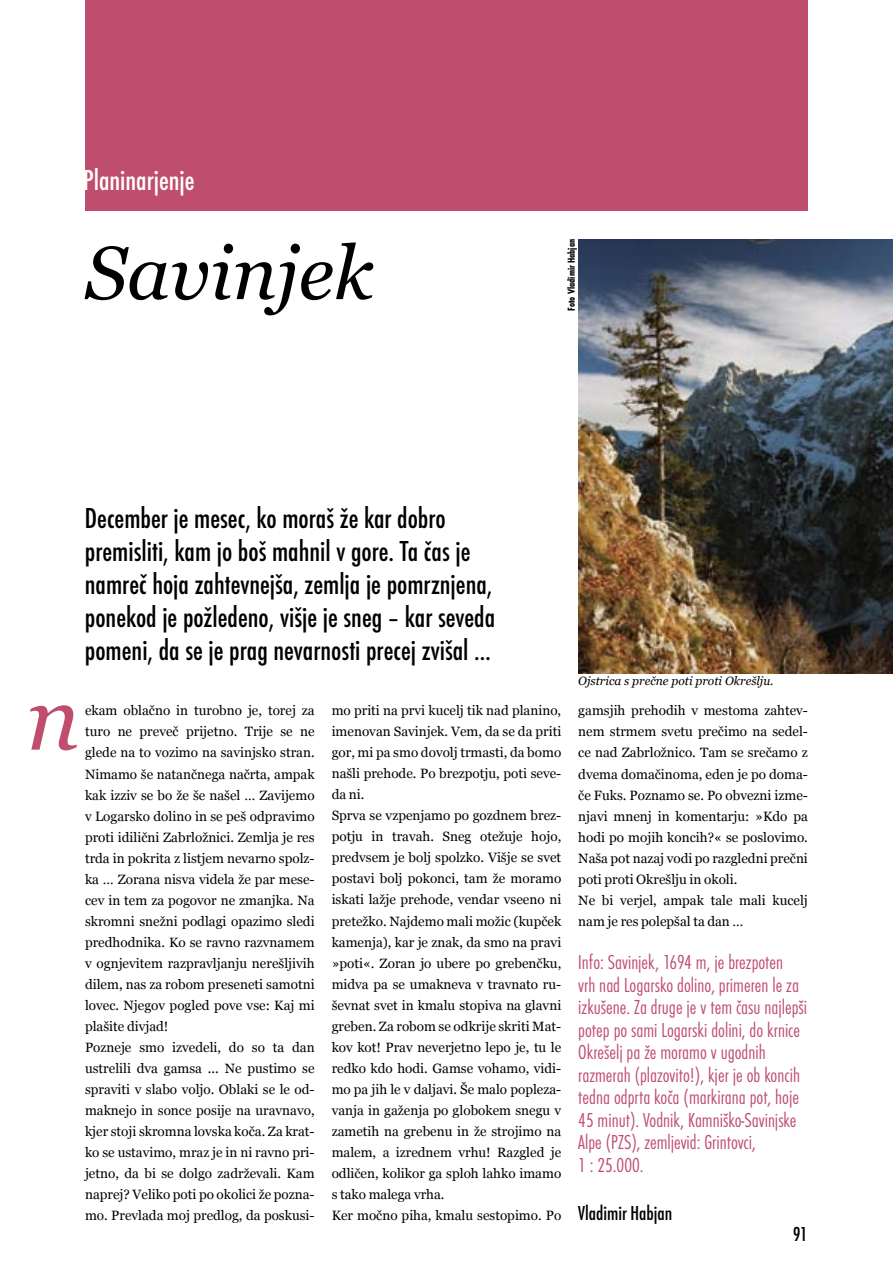
<style>
.page{position:relative;width:893px;height:1263px;background:#fff}
.page>*{position:absolute;margin:0;border:0;box-sizing:border-box;transform-origin:0 0}
.t1{font:italic 90px "Georgia";color:#bf4d6e}
.t2{font:italic 75px "Georgia";color:#000}
.t3{font:500 condensed 30px/33px "Futura TEE";color:#000}
.t4{font:500 condensed 30px "Futura TEE";color:#fff}
.t5{font:21px/22.5px "Futura TEE Ligh Cond";color:#bf4d6e}
.t6{font:500 condensed 21px "Futura TEE";color:#000}
.t7{font:13.5px/21px "Georgia";color:#000}
.t8{font:italic 12px "Georgia";color:#000}
.t9{font:700 condensed 10.5px "Futura TEE";color:#000}
</style>
<div class="page">
<div style="left:85px;top:0;width:723px;height:211px;background:#bf4d6e"></div>
<img style="left:578px;top:239px;width:315px;height:434px">
<h3 class="t4" style="left:83px;top:163px;width:113px">Planinarjenje</h3>
<h2 class="t2" style="left:85px;top:231px;width:290px">Savinjek</h2>
<p class="t9" style="left:565px;top:311px;width:73px;rotate:-90deg">Foto Vladimir Habjan</p>
<h3 class="t3" style="left:85px;top:502px;width:412px">December je mesec, ko moraš že kar dobro premisliti, kam jo boš mahnil v gore. Ta čas je namreč hoja zahtevnejša, zemlja je pomrznjena, ponekod je požledeno, višje je sneg – kar seveda pomeni, da se je prag nevarnosti precej zvišal …</h3>
<p class="t7" style="left:85px;top:700px;width:231px">ekam oblačno in turobno je, torej za turo ne preveč prijetno. Trije se ne glede na to vozimo na savinjsko stran.<br>Nimamo še natančnega načrta, ampak kak izziv se bo že še našel … Zavijemo v Logarsko dolino in se peš odpravimo proti idilični Zabrložnici. Zemlja je res trda in pokrita z listjem nevarno spolz&shy;ka … Zorana nisva videla že par mese&shy;cev in tem za pogovor ne zmanjka. Na skromni snežni podlagi opazimo sledi predhodnika. Ko se ravno razvnamem v ognjevitem razpravljanju nerešljivih dilem, nas za robom preseneti samotni lovec. Njegov pogled pove vse: Kaj mi plašite divjad!<br>Pozneje smo izvedeli, do so ta dan ustrelili dva gamsa ... Ne pustimo se spraviti v slabo voljo. Oblaki se le od&shy;maknejo in sonce posije na uravnavo, kjer stoji skromna lovska koča. Za krat&shy;ko se ustavimo, mraz je in ni ravno pri&shy;jetno, da bi se dolgo zadrževali. Kam naprej? Veliko poti po okolici že pozna&shy;mo. Prevlada moj predlog, da poskusi-</p>
<p class="t7" style="left:332px;top:700px;width:231px">mo priti na prvi kucelj tik nad planino, imenovan Savinjek. Vem, da se da priti gor, mi pa smo dovolj trmasti, da bomo našli prehode. Po brezpotju, poti seve&shy;da ni.<br>Sprva se vzpenjamo po gozdnem brez&shy;potju in travah. Sneg otežuje hojo, predvsem je bolj spolzko. Višje se svet postavi bolj pokonci, tam že moramo iskati lažje prehode, vendar vseeno ni pretežko. Najdemo mali možic (kupček kamenja), kar je znak, da smo na pravi »poti«. Zoran jo ubere po grebenčku, midva pa se umakneva v travnato ru&shy;ševnat svet in kmalu stopiva na glavni greben. Za robom se odkrije skriti Mat&shy;kov kot! Prav neverjetno lepo je, tu le redko kdo hodi. Gamse vohamo, vidi&shy;mo pa jih le v daljavi. Še malo popleza&shy;vanja in gaženja po globokem snegu v zametih na grebenu in že strojimo na malem, a izrednem vrhu! Razgled je odličen, kolikor ga sploh lahko imamo s tako malega vrha.<br>Ker močno piha, kmalu sestopimo. Po</p>
<h1 class="t1" style="left:26px;top:667px;width:55px">n</h1>
<p class="t8" style="left:578px;top:674px;width:197px">Ojstrica s prečne poti proti Okrešlju.</p>
<p class="t7" style="left:578px;top:700px;width:231px">gamsjih prehodih v mestoma zahtev&shy;nem strmem svetu prečimo na sedel&shy;ce nad Zabrložnico. Tam se srečamo z dvema domačinoma, eden je po doma&shy;če Fuks. Poznamo se. Po obvezni izme&shy;njavi mnenj in komentarju: »Kdo pa hodi po mojih koncih?« se poslovimo.<br>Naša pot nazaj vodi po razgledni prečni poti proti Okrešlju in okoli.<br>Ne bi verjel, ampak tale mali kucelj nam je res polepšal ta dan …</p>
<p class="t5" style="left:578px;top:951px;width:230px">Info: Savinjek, 1694 m, je brezpoten<br>vrh nad Logarsko dolino, primeren le za izkušene. Za druge je v tem času najlepši potep po sami Logarski dolini, do krnice Okrešelj pa že moramo v ugodnih razmerah (plazovito!), kjer je ob koncih tedna odprta koča (markirana pot, hoje 45 minut). Vodnik, Kamniško-Savinjske Alpe (PZS), zemljevid: Grintovci,<br>1 : 25.000.</p>
<h3 class="t6" style="left:578px;top:1201px;width:95px">Vladimir Habjan</h3>
<h3 class="t6" style="left:793px;top:1222px;width:17px">91</h3>
</div>
